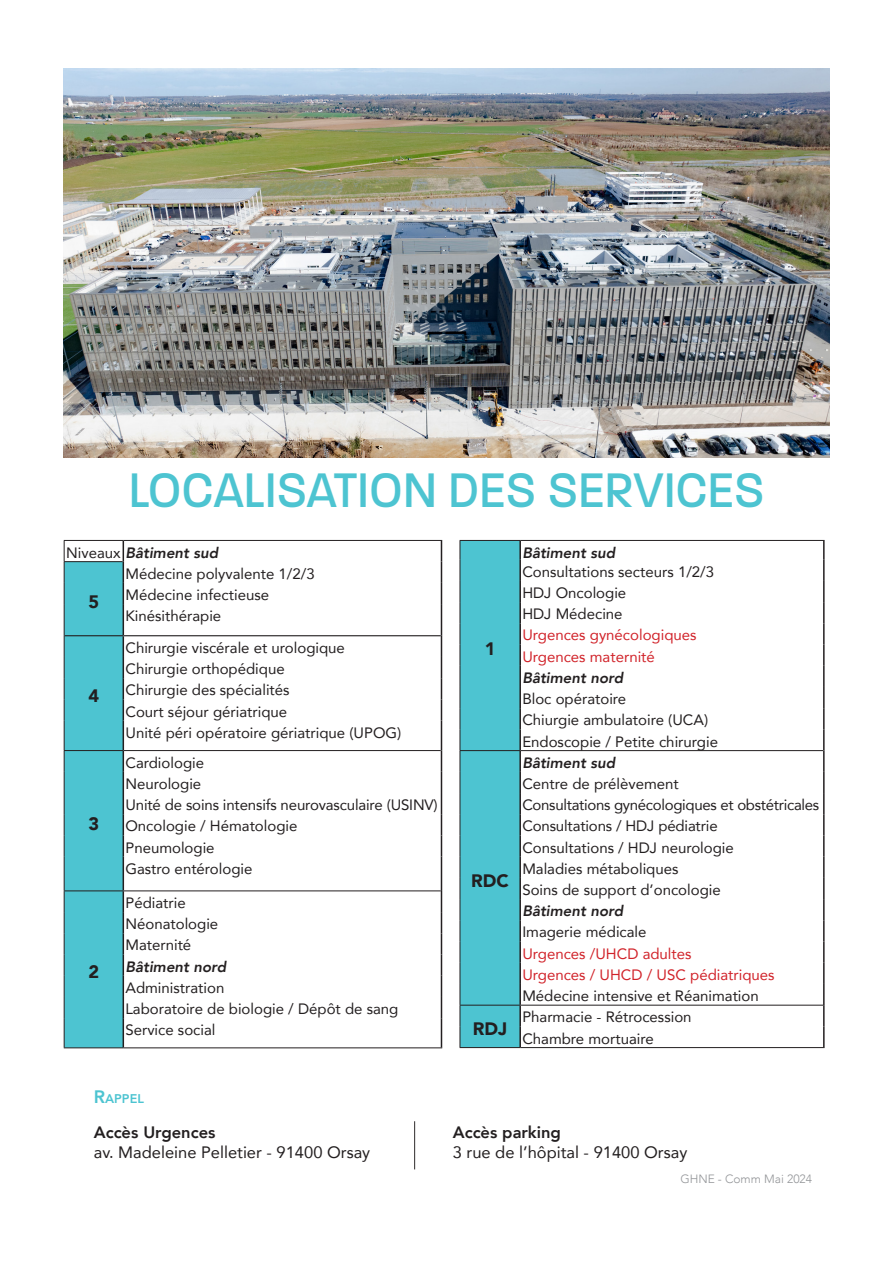
<style>
.page{position:relative;width:893px;height:1263px;background:#fff}
.page>*{position:absolute;margin:0;border:0;box-sizing:border-box;transform-origin:0 0}
.En-tête_de_page_-_Bleu{font:500 52.5px "Paralucent";letter-spacing:.01em;color:#4dc4d1;scale:.9 1}
.t1{font:900 18px "Avenir";color:#231f20}
.t2{font:16.5px "Avenir";color:#231f20}
.t3{font:800 16.5px "Avenir";color:#231f20}
.t4{font:15px "Avenir";color:#231f20}
.t5{font:15px "Avenir";color:#d1232a}
.t6{font:italic 800 15px "Avenir";color:#231f20}
.t7{font:15px "Avenir";letter-spacing:-.02em;color:#231f20}
.t8{font:800 12.6px "Avenir";color:#4dc4d1}
.Adresse_en_haut_à_droite{font:300 12px "Avenir";color:#939598}
.s1{font-weight:400;font-style:normal}
.s2{font-size:18px}
</style>
<div class="page">
<img style="left:64px;top:69px;width:765px;height:389px">
<svg style="left:441px;top:541px;width:1px;height:63px"></svg>
<hr style="left:441px;top:604px;width:1px;height:32px;background:#231f20">
<svg style="left:441px;top:636px;width:1px;height:221px"></svg>
<hr style="left:441px;top:857px;width:1px;height:34px;background:#231f20">
<svg style="left:441px;top:891px;width:1px;height:156px"></svg>
<hr style="left:64px;top:540px;width:59px;height:1px;background:#231f20">
<hr style="left:123px;top:540px;width:319px;height:1px;background:#231f20">
<hr style="left:123px;top:750px;width:318px;height:1px;background:#231f20">
<hr style="left:123px;top:890px;width:318px;height:1px;background:#231f20">
<svg style="left:64px;top:541px;width:60px;height:506px"></svg>
<hr style="left:64px;top:1047px;width:59px;height:1px;background:#231f20">
<hr style="left:123px;top:1047px;width:319px;height:1px;background:#231f20">
<hr style="left:65px;top:635px;width:58px;height:1px;background:#231f20">
<hr style="left:123px;top:635px;width:318px;height:1px;background:#231f20">
<svg style="left:823px;top:541px;width:2px;height:19px"></svg>
<hr style="left:823px;top:560px;width:2px;height:21px;background:#231f20">
<hr style="left:823px;top:581px;width:2px;height:21px;background:#231f20">
<hr style="left:823px;top:602px;width:2px;height:21px;background:#231f20">
<hr style="left:823px;top:623px;width:2px;height:21px;background:#231f20">
<hr style="left:823px;top:644px;width:2px;height:22px;background:#231f20">
<hr style="left:823px;top:666px;width:2px;height:21px;background:#231f20">
<hr style="left:823px;top:687px;width:2px;height:21px;background:#231f20">
<hr style="left:823px;top:708px;width:2px;height:21px;background:#231f20">
<hr style="left:823px;top:729px;width:2px;height:22px;background:#231f20">
<hr style="left:823px;top:751px;width:2px;height:21px;background:#231f20">
<hr style="left:823px;top:772px;width:2px;height:21px;background:#231f20">
<hr style="left:823px;top:793px;width:2px;height:21px;background:#231f20">
<hr style="left:823px;top:814px;width:2px;height:21px;background:#231f20">
<hr style="left:823px;top:835px;width:2px;height:22px;background:#231f20">
<hr style="left:823px;top:857px;width:2px;height:21px;background:#231f20">
<hr style="left:823px;top:878px;width:2px;height:21px;background:#231f20">
<hr style="left:823px;top:899px;width:2px;height:21px;background:#231f20">
<hr style="left:823px;top:920px;width:2px;height:21px;background:#231f20">
<hr style="left:823px;top:941px;width:2px;height:22px;background:#231f20">
<hr style="left:823px;top:963px;width:2px;height:21px;background:#231f20">
<hr style="left:823px;top:984px;width:2px;height:21px;background:#231f20">
<hr style="left:823px;top:1005px;width:2px;height:21px;background:#231f20">
<hr style="left:823px;top:1026px;width:2px;height:21px;background:#231f20">
<hr style="left:520px;top:540px;width:305px;height:1px;background:#231f20">
<hr style="left:520px;top:750px;width:303px;height:1px;background:#231f20">
<hr style="left:520px;top:1005px;width:303px;height:1px;background:#231f20">
<div style="left:460px;top:540px;width:61px;height:507px;background:#4dc4d1"></div>
<hr style="left:460px;top:1047px;width:60px;height:1px;background:#231f20">
<hr style="left:520px;top:1047px;width:305px;height:1px;background:#231f20">
<hr style="left:414px;top:1121px;width:1px;height:48px;background:#231f20">
<p class="En-tête_de_page_-_Bleu" style="left:129px;top:459px;width:708px">LOCALISATION DES SERVICES</p>
<p class="t6" style="left:66px;top:543px;width:153px"><span class="s1">Niveaux</span> Bâtiment sud</p>
<p class="t1" style="left:88px;top:586px;width:12px">5</p>
<p class="t6" style="left:522px;top:543px;width:94px">Bâtiment sud</p>
<p class="t4" style="left:522px;top:560px;width:193px">Consultations secteurs 1/2/3</p>
<p class="t4" style="left:522px;top:581px;width:105px">HDJ Oncologie</p>
<p class="t4" style="left:522px;top:602px;width:102px">HDJ Médecine</p>
<p class="t5" style="left:522px;top:623px;width:176px">Urgences gynécologiques</p>
<p class="t5" style="left:522px;top:644px;width:134px">Urgences maternité</p>
<p class="t6" style="left:522px;top:669px;width:102px">Bâtiment nord</p>
<p class="t4" style="left:522px;top:687px;width:105px">Bloc opératoire</p>
<p class="t4" style="left:522px;top:708px;width:187px">Chiurgie ambulatoire (UCA)</p>
<p class="t4" style="left:522px;top:729px;width:197px">Endoscopie / Petite chirurgie</p>
<p class="t4" style="left:125px;top:561px;width:191px">Médecine polyvalente 1/2/3</p>
<p class="t4" style="left:125px;top:583px;width:145px">Médecine infectieuse</p>
<p class="t4" style="left:125px;top:604px;width:97px">Kinésithérapie</p>
<p class="t4" style="left:125px;top:636px;width:221px">Chirurgie viscérale et urologique</p>
<p class="t4" style="left:125px;top:657px;width:161px">Chirurgie orthopédique</p>
<p class="t4" style="left:125px;top:678px;width:166px">Chirurgie des spécialités</p>
<p class="t4" style="left:125px;top:699px;width:163px">Court séjour gériatrique</p>
<p class="t4" style="left:125px;top:720px;width:277px">Unité péri opératoire gériatrique (UPOG)</p>
<p class="t1" style="left:485px;top:633px;width:12px">1</p>
<p class="t1" style="left:88px;top:680px;width:12px">4</p>
<p class="t1" style="left:88px;top:808px;width:12px">3</p>
<p class="t1" style="left:88px;top:957px;width:12px">2</p>
<p class="t4" style="left:125px;top:750px;width:80px">Cardiologie</p>
<p class="t4" style="left:125px;top:772px;width:77px">Neurologie</p>
<p class="t4" style="left:125px;top:793px;width:314px">Unité de soins intensifs neurovasculaire (USINV)</p>
<p class="t4" style="left:125px;top:814px;width:174px">Oncologie / Hématologie</p>
<p class="t4" style="left:125px;top:835px;width:91px">Pneumologie</p>
<p class="t4" style="left:125px;top:856px;width:129px">Gastro entérologie</p>
<p class="t4" style="left:125px;top:891px;width:62px">Pédiatrie</p>
<p class="t4" style="left:125px;top:912px;width:94px">Néonatologie</p>
<p class="t4" style="left:125px;top:933px;width:67px">Maternité</p>
<p class="t6" style="left:125px;top:957px;width:102px">Bâtiment nord</p>
<p class="t4" style="left:125px;top:976px;width:100px">Administration</p>
<p class="t4" style="left:125px;top:997px;width:274px">Laboratoire de biologie / Dépôt de sang</p>
<p class="t4" style="left:125px;top:1018px;width:92px">Service social</p>
<p class="t1" style="left:471px;top:865px;width:39px">RDC</p>
<p class="t1" style="left:473px;top:1014px;width:36px">RDJ</p>
<p class="t6" style="left:522px;top:754px;width:94px">Bâtiment sud</p>
<p class="t4" style="left:522px;top:772px;width:158px">Centre de prélèvement</p>
<p class="t7" style="left:522px;top:793px;width:298px">Consultations gynécologiques et obstétricales</p>
<p class="t4" style="left:522px;top:814px;width:197px">Consultations / HDJ pédiatrie</p>
<p class="t4" style="left:522px;top:835px;width:213px">Consultations / HDJ neurologie</p>
<p class="t4" style="left:522px;top:856px;width:158px">Maladies métaboliques</p>
<p class="t4" style="left:522px;top:878px;width:200px">Soins de support d’oncologie</p>
<p class="t6" style="left:522px;top:902px;width:102px">Bâtiment nord</p>
<p class="t4" style="left:522px;top:920px;width:126px">Imagerie médicale</p>
<p class="t5" style="left:522px;top:941px;width:171px">Urgences /UHCD adultes</p>
<p class="t5" style="left:522px;top:962px;width:254px">Urgences / UHCD / USC pédiatriques</p>
<p class="t4" style="left:522px;top:984px;width:238px">Médecine intensive et Réanimation</p>
<p class="t4" style="left:522px;top:1005px;width:171px">Pharmacie - Rétrocession</p>
<p class="t4" style="left:522px;top:1026px;width:133px">Chambre mortuaire</p>
<p class="t8" style="left:94px;top:1087px;width:52px"><span class="s2">R</span>appel</p>
<p class="t3" style="left:94px;top:1117px;width:123px">Accès Urgences</p>
<p class="t2" style="left:94px;top:1138px;width:278px">av. Madeleine Pelletier - 91400 Orsay</p>
<p class="t3" style="left:453px;top:1117px;width:110px">Accès parking</p>
<p class="t2" style="left:453px;top:1138px;width:236px">3 rue de l’hôpital - 91400 Orsay</p>
<p class="Adresse_en_haut_à_droite" style="left:680px;top:1171px;width:133px">GHNE - Comm Mai 2024</p>
</div>
